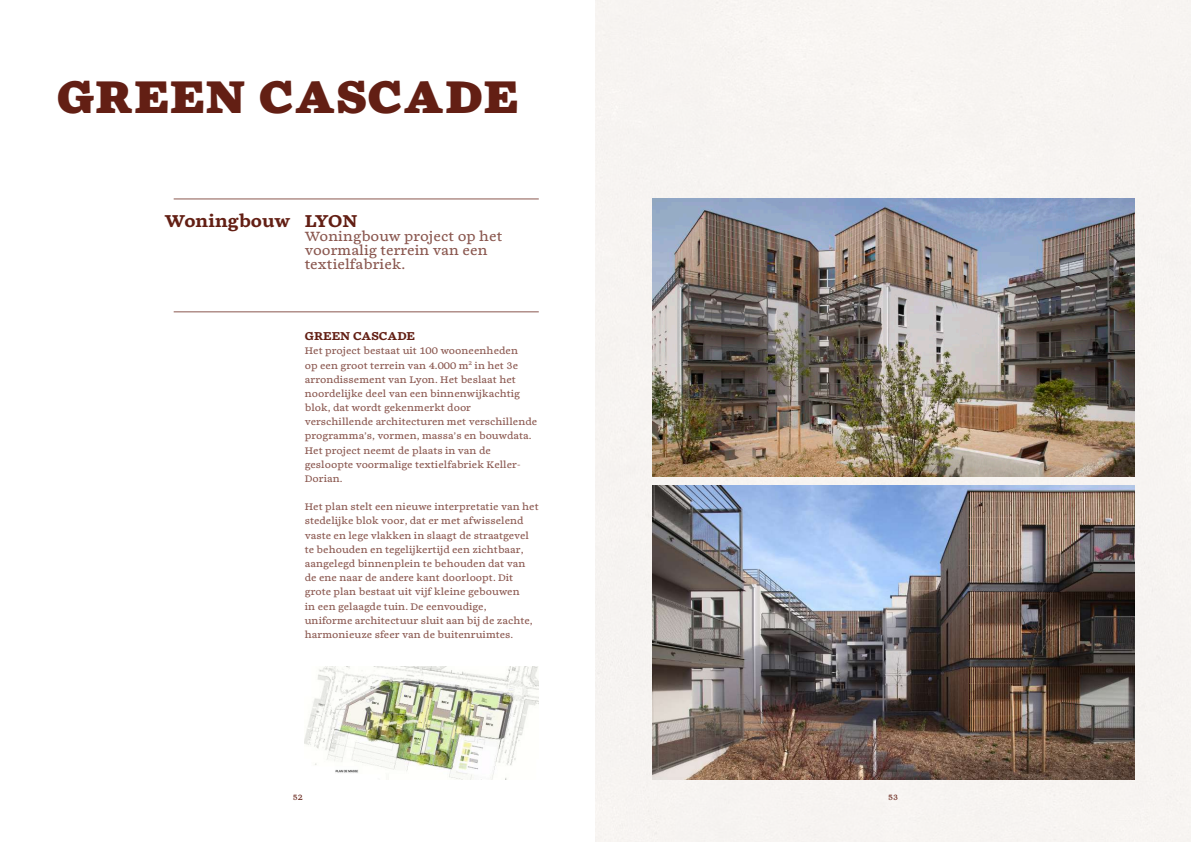
<style>
.page{position:relative;width:1191px;height:842px;background:#fff}
.page>*{position:absolute;margin:0;border:0;box-sizing:border-box;transform-origin:0 0}
.t1{font:900 48px "Chiavettieri";letter-spacing:.015em;color:#631f14}
.t2{font:700 18px "Chiavettieri";color:#631f14}
.t3{font:14px/14.2px "Chiavettieri";color:#8a574f}
.t4{font:700 12px "Chiavettieri";color:#631f14}
.t5{font:10px/14.2px "Chiavettieri";color:#8a574f}
.t6{font:8px "Chiavettieri";color:#631f14}
</style>
<div class="page">
<div style="left:595px;top:0;width:596px;height:842px;background:#f7f4f1"></div>
<img style="left:305px;top:666px;width:233px;height:114px">
<img style="left:652px;top:485px;width:482px;height:295px">
<img style="left:652px;top:198px;width:482px;height:278px">
<hr style="left:174px;top:198px;width:365px;height:1px;background:#8a574f">
<hr style="left:174px;top:311px;width:365px;height:1px;background:#8a574f">
<h1 class="t1" style="left:57px;top:66px;width:463px">GREEN CASCADE</h1>
<h2 class="t2" style="left:164px;top:209px;width:128px">Woningbouw</h2>
<h2 class="t2" style="left:305px;top:209px;width:54px">LYON</h2>
<h3 class="t3" style="left:305px;top:229px;width:199px">Woningbouw project op het voormalig terrein van een textielfabriek.</h3>
<p class="t4" style="left:305px;top:328px;width:112px">GREEN CASCADE</p>
<p class="t5" style="left:305px;top:344px;width:234px">Het project bestaat uit 100 wooneenheden<br>op een groot terrein van 4.000 m<sup>2</sup> in het 3e arrondissement van Lyon. Het beslaat het noordelijke deel van een binnenwijkachtig blok, dat wordt gekenmerkt door verschillende architecturen met verschillende programma’s, vormen, massa’s en bouwdata.<br>Het project neemt de plaats in van de gesloopte voormalige textielfabriek Keller-Dorian.</p>
<p class="t5" style="left:305px;top:500px;width:235px">Het plan stelt een nieuwe interpretatie van het stedelijke blok voor, dat er met afwisselend vaste en lege vlakken in slaagt de straatgevel te behouden en tegelijkertijd een zichtbaar, aangelegd binnenplein te behouden dat van de ene naar de andere kant doorloopt. Dit grote plan bestaat uit vijf kleine gebouwen<br>in een gelaagde tuin. De eenvoudige,<br>uniforme architectuur sluit aan bij de zachte, harmonieuze sfeer van de buitenruimtes.</p>
<p class="t6" style="left:293px;top:792px;width:11px">52</p>
<p class="t6" style="left:888px;top:792px;width:11px">53</p>
</div>
